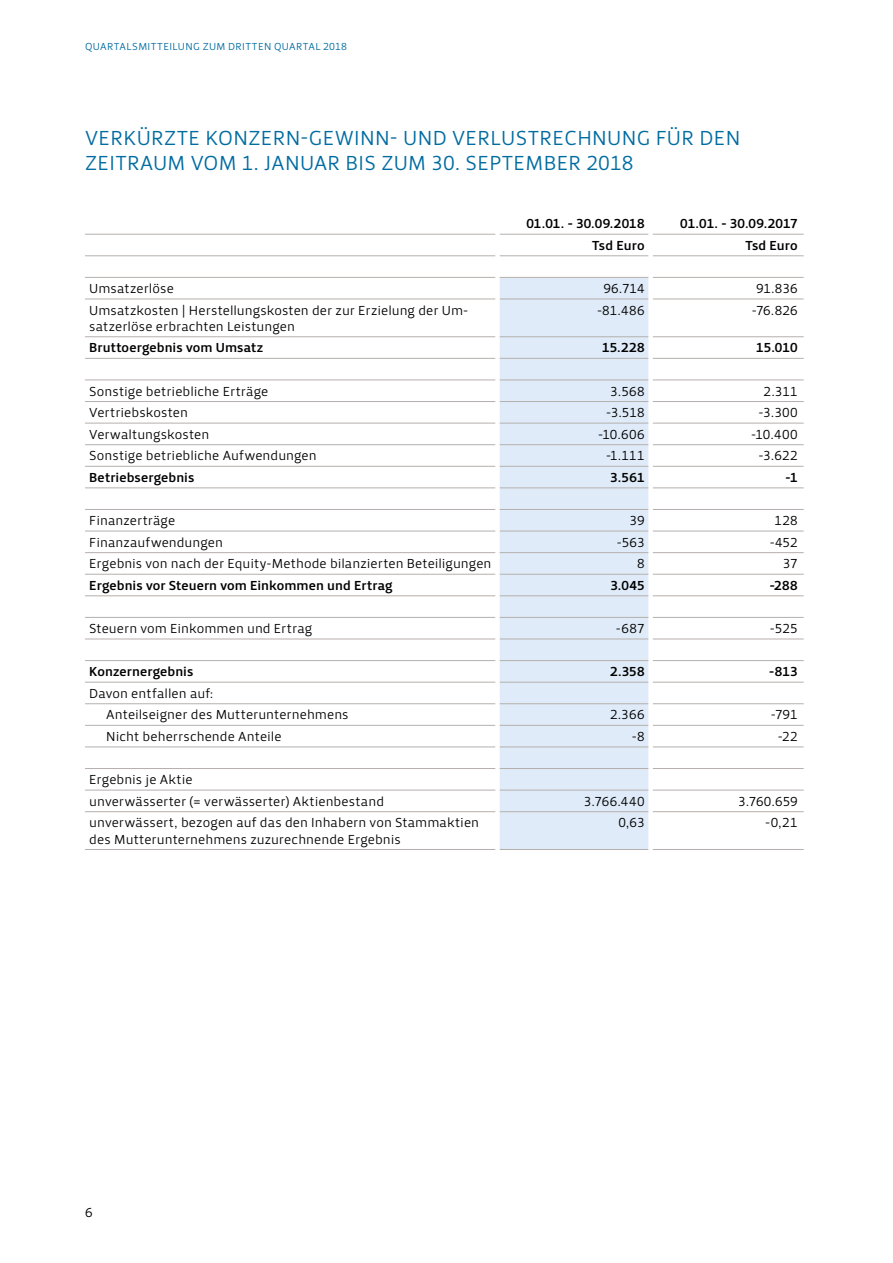
<style>
.page{position:relative;width:893px;height:1263px;background:#fff}
.page>*{position:absolute;margin:0;border:0;box-sizing:border-box;transform-origin:0 0}
.t1{font:21px/25.2px "Priva Pro One";letter-spacing:.015em;color:#006ca1}
.t2{font:13.5px/16.2px "Priva Pro One";letter-spacing:.005em;color:#000}
.t3{font:13.5px "Priva Pro Three";letter-spacing:.005em;color:#000}
.t4{font:10.5px "Priva Pro One";letter-spacing:.03em;color:#006ca1}
</style>
<div class="page">
<div style="left:500px;top:278px;width:148px;height:571px;background:#dfebf8"></div>
<hr style="left:85px;top:234px;width:410px;height:1px;background:#b5b0ad">
<hr style="left:500px;top:234px;width:148px;height:1px;background:#b5b0ad">
<hr style="left:653px;top:234px;width:151px;height:1px;background:#b5b0ad">
<hr style="left:85px;top:255px;width:410px;height:1px;background:#b5b0ad">
<hr style="left:500px;top:255px;width:148px;height:1px;background:#b5b0ad">
<hr style="left:653px;top:255px;width:151px;height:1px;background:#b5b0ad">
<hr style="left:85px;top:277px;width:410px;height:1px;background:#b5b0ad">
<hr style="left:500px;top:277px;width:148px;height:1px;background:#b5b0ad">
<hr style="left:653px;top:277px;width:151px;height:1px;background:#b5b0ad">
<hr style="left:85px;top:299px;width:410px;height:1px;background:#b5b0ad">
<hr style="left:500px;top:299px;width:148px;height:1px;background:#b5b0ad">
<hr style="left:653px;top:299px;width:151px;height:1px;background:#b5b0ad">
<hr style="left:85px;top:336px;width:410px;height:1px;background:#b5b0ad">
<hr style="left:500px;top:336px;width:148px;height:1px;background:#b5b0ad">
<hr style="left:653px;top:336px;width:151px;height:1px;background:#b5b0ad">
<hr style="left:85px;top:358px;width:410px;height:1px;background:#b5b0ad">
<hr style="left:500px;top:358px;width:148px;height:1px;background:#b5b0ad">
<hr style="left:653px;top:358px;width:151px;height:1px;background:#b5b0ad">
<hr style="left:85px;top:380px;width:410px;height:1px;background:#b5b0ad">
<hr style="left:500px;top:380px;width:148px;height:1px;background:#b5b0ad">
<hr style="left:653px;top:380px;width:151px;height:1px;background:#b5b0ad">
<hr style="left:85px;top:401px;width:410px;height:1px;background:#b5b0ad">
<hr style="left:500px;top:401px;width:148px;height:1px;background:#b5b0ad">
<hr style="left:653px;top:401px;width:151px;height:1px;background:#b5b0ad">
<hr style="left:85px;top:423px;width:410px;height:1px;background:#b5b0ad">
<hr style="left:500px;top:423px;width:148px;height:1px;background:#b5b0ad">
<hr style="left:653px;top:423px;width:151px;height:1px;background:#b5b0ad">
<hr style="left:85px;top:444px;width:410px;height:1px;background:#b5b0ad">
<hr style="left:500px;top:444px;width:148px;height:1px;background:#b5b0ad">
<hr style="left:653px;top:444px;width:151px;height:1px;background:#b5b0ad">
<hr style="left:85px;top:466px;width:410px;height:1px;background:#b5b0ad">
<hr style="left:500px;top:466px;width:148px;height:1px;background:#b5b0ad">
<hr style="left:653px;top:466px;width:151px;height:1px;background:#b5b0ad">
<hr style="left:85px;top:487px;width:410px;height:1px;background:#b5b0ad">
<hr style="left:500px;top:487px;width:148px;height:1px;background:#b5b0ad">
<hr style="left:653px;top:487px;width:151px;height:1px;background:#b5b0ad">
<hr style="left:85px;top:509px;width:410px;height:1px;background:#b5b0ad">
<hr style="left:500px;top:509px;width:148px;height:1px;background:#b5b0ad">
<hr style="left:653px;top:509px;width:151px;height:1px;background:#b5b0ad">
<hr style="left:85px;top:531px;width:410px;height:1px;background:#b5b0ad">
<hr style="left:500px;top:531px;width:148px;height:1px;background:#b5b0ad">
<hr style="left:653px;top:531px;width:151px;height:1px;background:#b5b0ad">
<hr style="left:85px;top:552px;width:410px;height:1px;background:#b5b0ad">
<hr style="left:500px;top:552px;width:148px;height:1px;background:#b5b0ad">
<hr style="left:653px;top:552px;width:151px;height:1px;background:#b5b0ad">
<hr style="left:85px;top:574px;width:410px;height:1px;background:#b5b0ad">
<hr style="left:500px;top:574px;width:148px;height:1px;background:#b5b0ad">
<hr style="left:653px;top:574px;width:151px;height:1px;background:#b5b0ad">
<hr style="left:85px;top:595px;width:410px;height:1px;background:#b5b0ad">
<hr style="left:500px;top:595px;width:148px;height:1px;background:#b5b0ad">
<hr style="left:653px;top:595px;width:151px;height:1px;background:#b5b0ad">
<hr style="left:85px;top:617px;width:410px;height:1px;background:#b5b0ad">
<hr style="left:500px;top:617px;width:148px;height:1px;background:#b5b0ad">
<hr style="left:653px;top:617px;width:151px;height:1px;background:#b5b0ad">
<hr style="left:85px;top:639px;width:410px;height:1px;background:#b5b0ad">
<hr style="left:500px;top:639px;width:148px;height:1px;background:#b5b0ad">
<hr style="left:653px;top:639px;width:151px;height:1px;background:#b5b0ad">
<hr style="left:85px;top:660px;width:410px;height:1px;background:#b5b0ad">
<hr style="left:500px;top:660px;width:148px;height:1px;background:#b5b0ad">
<hr style="left:653px;top:660px;width:151px;height:1px;background:#b5b0ad">
<hr style="left:85px;top:682px;width:410px;height:1px;background:#b5b0ad">
<hr style="left:500px;top:682px;width:148px;height:1px;background:#b5b0ad">
<hr style="left:653px;top:682px;width:151px;height:1px;background:#b5b0ad">
<hr style="left:85px;top:703px;width:410px;height:1px;background:#b5b0ad">
<hr style="left:500px;top:703px;width:148px;height:1px;background:#b5b0ad">
<hr style="left:653px;top:703px;width:151px;height:1px;background:#b5b0ad">
<hr style="left:85px;top:725px;width:410px;height:1px;background:#b5b0ad">
<hr style="left:500px;top:725px;width:148px;height:1px;background:#b5b0ad">
<hr style="left:653px;top:725px;width:151px;height:1px;background:#b5b0ad">
<hr style="left:85px;top:746px;width:410px;height:1px;background:#b5b0ad">
<hr style="left:500px;top:746px;width:148px;height:1px;background:#b5b0ad">
<hr style="left:653px;top:746px;width:151px;height:1px;background:#b5b0ad">
<hr style="left:85px;top:768px;width:410px;height:1px;background:#b5b0ad">
<hr style="left:500px;top:768px;width:148px;height:1px;background:#b5b0ad">
<hr style="left:653px;top:768px;width:151px;height:1px;background:#b5b0ad">
<hr style="left:85px;top:790px;width:410px;height:1px;background:#b5b0ad">
<hr style="left:500px;top:790px;width:148px;height:1px;background:#b5b0ad">
<hr style="left:653px;top:790px;width:151px;height:1px;background:#b5b0ad">
<hr style="left:85px;top:811px;width:410px;height:1px;background:#b5b0ad">
<hr style="left:500px;top:811px;width:148px;height:1px;background:#b5b0ad">
<hr style="left:653px;top:811px;width:151px;height:1px;background:#b5b0ad">
<hr style="left:85px;top:849px;width:410px;height:1px;background:#b5b0ad">
<hr style="left:500px;top:849px;width:148px;height:1px;background:#b5b0ad">
<hr style="left:653px;top:849px;width:151px;height:1px;background:#b5b0ad">
<p class="t4" style="left:85px;top:40px;width:264px">QUARTALSMITTEILUNG ZUM DRITTEN QUARTAL 2018</p>
<h1 class="t1" style="left:85px;top:125px;width:657px">VERKÜRZTE KONZERN-GEWINN- UND VERLUSTRECHNUNG FÜR DEN<br>ZEITRAUM VOM 1. JANUAR BIS ZUM 30. SEPTEMBER 2018</h1>
<p class="t3" style="left:526px;top:215px;width:120px">01.01. - 30.09.2018</p>
<p class="t3" style="left:680px;top:215px;width:119px">01.01. - 30.09.2017</p>
<p class="t3" style="left:592px;top:237px;width:54px">Tsd Euro</p>
<p class="t3" style="left:745px;top:237px;width:54px">Tsd Euro</p>
<p class="t2" style="left:89px;top:280px;width:86px">Umsatzerlöse</p>
<p class="t2" style="left:603px;top:280px;width:43px">96.714</p>
<p class="t2" style="left:756px;top:280px;width:43px">91.836</p>
<p class="t2" style="left:89px;top:302px;width:381px">Umsatzkosten | Herstellungskosten der zur Erzielung der Um&shy;satzerlöse erbrachten Leistungen</p>
<p class="t2" style="left:597px;top:302px;width:49px">-81.486</p>
<p class="t2" style="left:752px;top:302px;width:47px">-76.826</p>
<p class="t3" style="left:89px;top:339px;width:175px">Bruttoergebnis vom Umsatz</p>
<p class="t3" style="left:602px;top:339px;width:44px">15.228</p>
<p class="t3" style="left:756px;top:339px;width:43px">15.010</p>
<p class="t2" style="left:89px;top:383px;width:181px">Sonstige betriebliche Erträge</p>
<p class="t2" style="left:610px;top:383px;width:36px">3.568</p>
<p class="t2" style="left:764px;top:383px;width:36px">2.311</p>
<p class="t2" style="left:89px;top:405px;width:100px">Vertriebskosten</p>
<p class="t2" style="left:606px;top:405px;width:40px">-3.518</p>
<p class="t2" style="left:758px;top:405px;width:41px">-3.300</p>
<p class="t2" style="left:89px;top:426px;width:121px">Verwaltungskosten</p>
<p class="t2" style="left:598px;top:426px;width:48px">-10.606</p>
<p class="t2" style="left:751px;top:426px;width:48px">-10.400</p>
<p class="t2" style="left:89px;top:448px;width:229px">Sonstige betriebliche Aufwendungen</p>
<p class="t2" style="left:606px;top:448px;width:40px">-1.111</p>
<p class="t2" style="left:759px;top:448px;width:41px">-3.622</p>
<p class="t3" style="left:89px;top:469px;width:107px">Betriebsergebnis</p>
<p class="t3" style="left:610px;top:469px;width:36px">3.561</p>
<p class="t3" style="left:785px;top:469px;width:14px">-1</p>
<p class="t2" style="left:89px;top:512px;width:88px">Finanzerträge</p>
<p class="t2" style="left:629px;top:512px;width:17px">39</p>
<p class="t2" style="left:774px;top:512px;width:25px">128</p>
<p class="t2" style="left:89px;top:534px;width:135px">Finanzaufwendungen</p>
<p class="t2" style="left:617px;top:534px;width:29px">-563</p>
<p class="t2" style="left:770px;top:534px;width:29px">-452</p>
<p class="t2" style="left:89px;top:556px;width:404px">Ergebnis von nach der Equity-Methode bilanzierten Beteiligungen</p>
<p class="t2" style="left:637px;top:556px;width:9px">8</p>
<p class="t2" style="left:783px;top:556px;width:16px">37</p>
<p class="t3" style="left:89px;top:577px;width:305px">Ergebnis vor Steuern vom Einkommen und Ertrag</p>
<p class="t3" style="left:610px;top:577px;width:36px">3.045</p>
<p class="t3" style="left:770px;top:577px;width:29px">-288</p>
<p class="t2" style="left:89px;top:620px;width:225px">Steuern vom Einkommen und Ertrag</p>
<p class="t2" style="left:616px;top:620px;width:30px">-687</p>
<p class="t2" style="left:770px;top:620px;width:29px">-525</p>
<p class="t3" style="left:89px;top:663px;width:106px">Konzernergebnis</p>
<p class="t3" style="left:610px;top:663px;width:36px">2.358</p>
<p class="t3" style="left:769px;top:663px;width:30px">-813</p>
<p class="t2" style="left:106px;top:682px;width:244px;line-height:21.6px;text-indent:-17px">Davon entfallen auf:<br>Anteilseigner des Mutterunternehmens</p>
<p class="t2" style="left:610px;top:707px;width:36px">2.366</p>
<p class="t2" style="left:771px;top:707px;width:28px">-791</p>
<p class="t2" style="left:106px;top:728px;width:177px">Nicht beherrschende Anteile</p>
<p class="t2" style="left:632px;top:728px;width:14px">-8</p>
<p class="t2" style="left:778px;top:728px;width:21px">-22</p>
<p class="t2" style="left:89px;top:769px;width:296px;line-height:21.6px">Ergebnis je Aktie<br>unverwässerter (= verwässerter) Aktienbestand</p>
<p class="t2" style="left:584px;top:793px;width:62px">3.766.440</p>
<p class="t2" style="left:738px;top:793px;width:61px">3.760.659</p>
<p class="t2" style="left:89px;top:815px;width:391px">unverwässert, bezogen auf das den Inhabern von Stammaktien des Mutterunternehmens zuzurechnende Ergebnis</p>
<p class="t2" style="left:618px;top:815px;width:28px">0,63</p>
<p class="t2" style="left:765px;top:815px;width:34px">-0,21</p>
<p class="t2" style="left:85px;top:1205px;width:9px">6</p>
</div>
